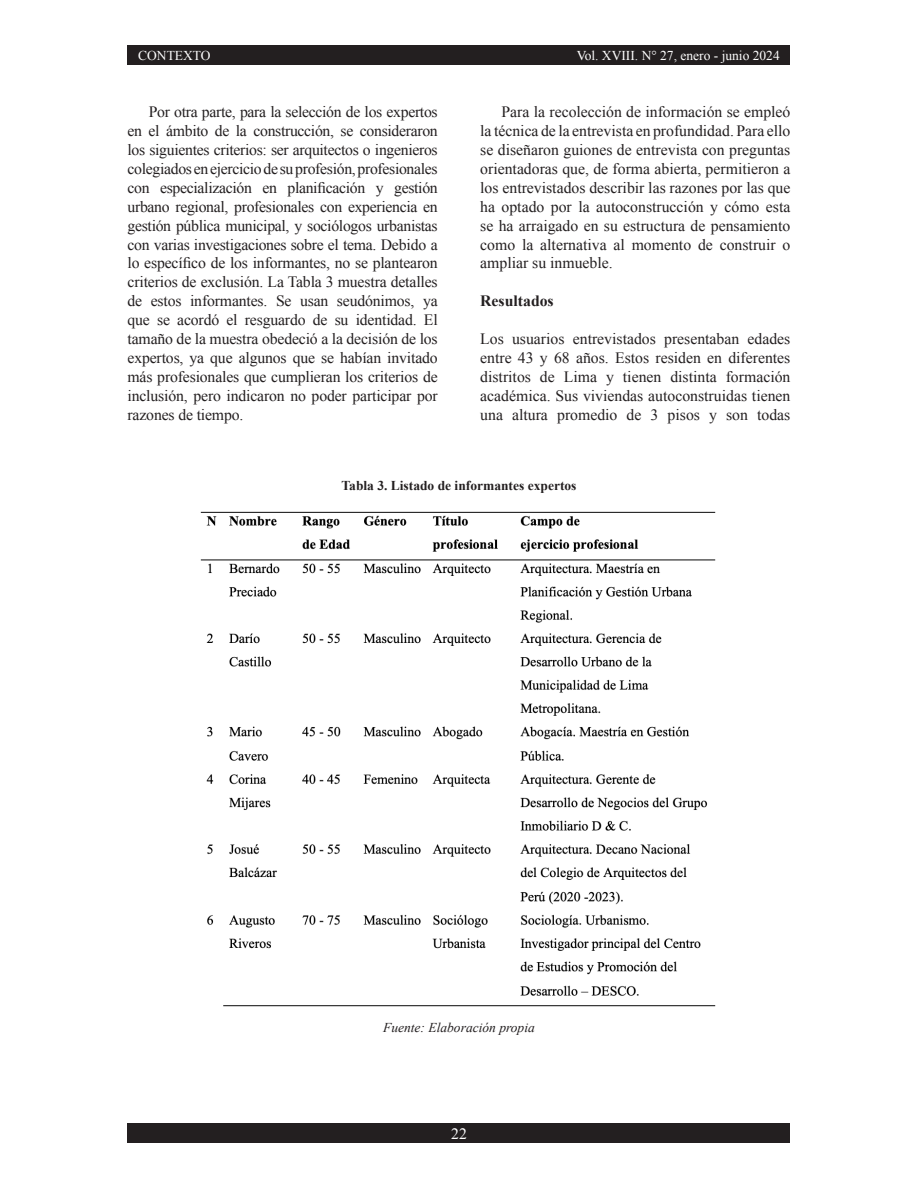
<style>
.page{position:relative;width:918px;height:1188px;background:#fff}
.page>*{position:absolute;margin:0;border:0;box-sizing:border-box;transform-origin:0 0}
.t1{font:15.75px/18.9px "Times New Roman";color:#231f20;text-align:justify}
.t2{font:700 15.75px "Times New Roman";color:#231f20}
.t3{font:15.75px "Times New Roman";color:#fff}
.t4{font:13.5px "Times New Roman";color:#fff}
.t5{font:700 13.5px "Times New Roman";color:#231f20}
.t6{font:italic 13.5px "Times New Roman";color:#231f20}
</style>
<div class="page">
<div style="left:128px;top:1124px;width:662px;height:19px;background:#231f20"></div>
<div style="left:128px;top:45px;width:662px;height:19px;background:#231f20"></div>
<img style="left:200px;top:511px;width:516px;height:496px">
<p class="t4" style="left:138px;top:47px;width:74px">CONTEXTO</p>
<p class="t4" style="left:577px;top:46px;width:205px">Vol. XVIII. N° 27, enero - junio 2024</p>
<p class="t1" style="left:128px;top:102px;width:312px;text-indent:21px">Por otra parte, para la selección de los expertos en el ámbito de la construcción, se consideraron los siguientes criterios: ser arquitectos o ingenieros colegiados en ejercicio de su profesión, profesionales con especialización en planificación y gestión urbano regional, profesionales con experiencia en gestión pública municipal, y sociólogos urbanistas con varias investigaciones sobre el tema. Debido a lo específico de los informantes, no se plantearon criterios de exclusión. La Tabla 3 muestra detalles de estos informantes. Se usan seudónimos, ya que se acordó el resguardo de su identidad. El tamaño de la muestra obedeció a la decisión de los expertos, ya que algunos que se habían invitado más profesionales que cumplieran los criterios de inclusión, pero indicaron no poder participar por razones de tiempo.</p>
<p class="t1" style="left:480px;top:102px;width:312px;text-indent:21px">Para la recolección de información se empleó la técnica de la entrevista en profundidad. Para ello se diseñaron guiones de entrevista con preguntas orientadoras que, de forma abierta, permitieron a los entrevistados describir las razones por las que ha optado por la autoconstrucción y cómo esta se ha arraigado en su estructura de pensamiento como la alternativa al momento de construir o ampliar su inmueble.</p>
<p class="t2" style="left:480px;top:290px;width:75px">Resultados</p>
<p class="t1" style="left:480px;top:329px;width:312px">Los usuarios entrevistados presentaban edades entre 43 y 68 años. Estos residen en diferentes distritos de Lima y tienen distinta formación académica. Sus viviendas autoconstruidas tienen una altura promedio de 3 pisos y son todas</p>
<p class="t5" style="left:341px;top:476px;width:237px">Tabla 3. Listado de informantes expertos</p>
<p class="t6" style="left:383px;top:1018px;width:153px">Fuente: Elaboración propia</p>
<p class="t3" style="left:451px;top:1123px;width:17px">22</p>
</div>
